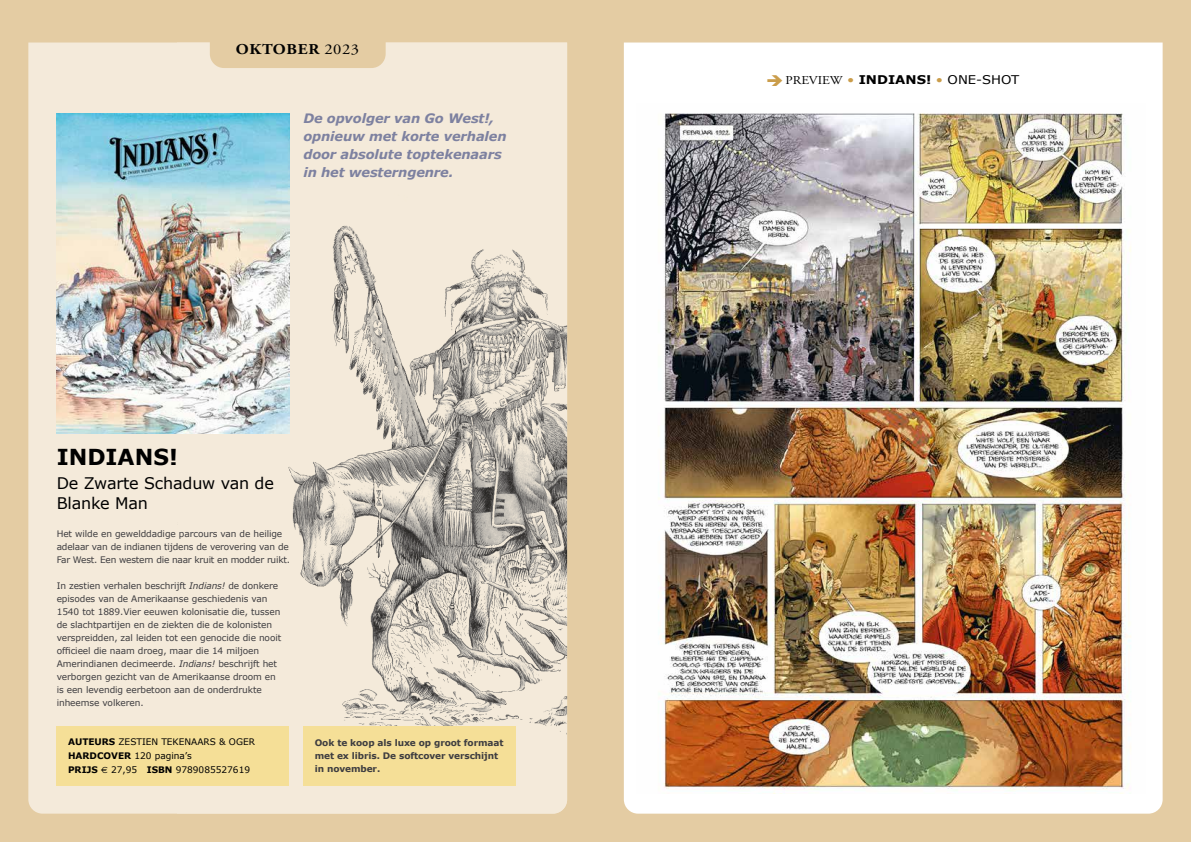
<style>
.page{position:relative;width:1191px;height:842px;background:#e4cca3}
.page>*{position:absolute;margin:0;border:0;box-sizing:border-box;transform-origin:0 0}
.t1{font:700 22px "Verdana";color:#000}
.t2{font:16px/20px "Verdana";letter-spacing:-.01em;color:#000}
.t3{font:700 15px "Adobe Garamond Pro";letter-spacing:.045em;color:#000;scale:1.1 1}
.t4{font:italic 700 13px/18px "Verdana";letter-spacing:-.01em;color:#7d81a0}
.t5{font:700 12px "Verdana";color:#000;scale:1.1 1}
.t6{font:9px/13px "Verdana";letter-spacing:-.01em;color:#3e3d40}
.t7{font:9px/14px "Verdana";color:#000}
.t8{font:700 9px/13px "Verdana";letter-spacing:-.01em;color:#3e3d40}
.s1{font-weight:400}
.s2{font-style:italic}
.s3{font-weight:700}
.s4{font-family:"Euro Sans"}
.s5{color:#ca9d4b}
.s6{font-family:"Adobe Garamond Pro";font-weight:400}
.s7{font-weight:400;color:#ca9d4b}
</style>
<div class="page">
<div style="left:28px;top:43px;width:149px;height:771px;background:#f4eada"></div>
<img style="left:177px;top:43px;width:390px;height:771px">
<div style="left:624px;top:43px;width:538px;height:771px;background:#fff"></div>
<img style="left:636px;top:103px;width:509px;height:691px">
<div style="left:210px;top:28px;width:176px;height:40px;background:#e4cca3;border-radius:14px"></div>
<img style="left:57px;top:113px;width:232px;height:321px">
<div style="left:57px;top:726px;width:232px;height:59px;background:#f5df97"></div>
<div style="left:303px;top:726px;width:213px;height:59px;background:#f5df97"></div>
<h3 class="t3" style="left:236px;top:40px;width:113px">OKTOBER <span class="s1">2023</span></h3>
<h3 class="t4" style="left:303px;top:110px;width:205px">De opvolger van Go West!, opnieuw met korte verhalen door absolute toptekenaars in het westerngenre.</h3>
<h1 class="t1" style="left:57px;top:442px;width:123px">INDIANS!</h1>
<h2 class="t2" style="left:57px;top:473px;width:219px">De Zwarte Schaduw van de<br>Blanke Man</h2>
<p class="t6" style="left:57px;top:527px;width:235px">Het wilde en gewelddadige parcours van de heilige adelaar van de indianen tijdens de verovering van de<br>Far West. Een western die naar kruit en modder ruikt.</p>
<p class="t6" style="left:57px;top:579px;width:226px">In zestien verhalen beschrijft <span class="s2">Indians!</span> de donkere episodes van de Amerikaanse geschiedenis van 1540 tot 1889.Vier eeuwen kolonisatie die, tussen de slachtpartijen en de ziekten die de kolonisten verspreidden, zal leiden tot een genocide die nooit officieel die naam droeg, maar die 14 miljoen Amerindianen decimeerde. <span class="s2">Indians!</span> beschrijft het verborgen gezicht van de Amerikaanse droom en is een levendig eerbetoon aan de onderdrukte inheemse volkeren.</p>
<p class="t7" style="left:68px;top:735px;width:188px"><span class="s3">AUTEURS</span> ZESTIEN TEKENAARS &amp; OGER<br><span class="s3">HARDCOVER</span> 120 pagina’s<br><span class="s3">PRIJS</span> <span class="s4">E</span> 27,95 <span class="s3">ISBN</span> 9789085527619</p>
<p class="t8" style="left:315px;top:736px;width:190px">Ook te koop als luxe op groot formaat met ex libris. De softcover verschijnt in november.</p>
<h3 class="t5" style="left:766px;top:72px;width:231px"><span class="s5">➔</span><span class="s6">PREVIEW</span> <span class="s7">•</span> INDIANS! <span class="s7">•</span> <span class="s1">ONE-SHOT</span></h3>
</div>
